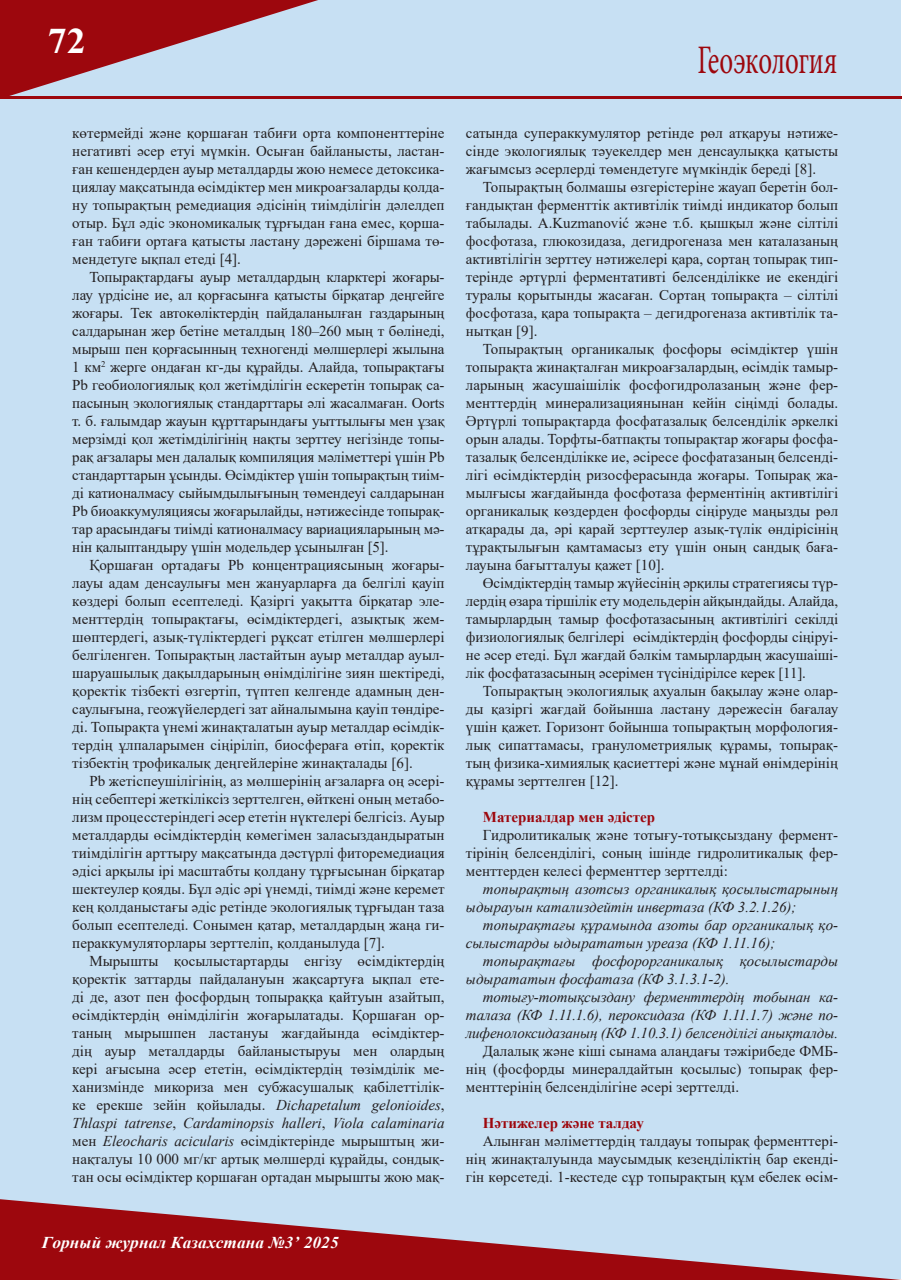
<style>
.page{position:relative;width:902px;height:1280px;background:#fff}
.page>*{position:absolute;margin:0;border:0;box-sizing:border-box;transform-origin:0 0}
.Рубрика{font:40.5px "Minion Pro";letter-spacing:-.01em;color:#9d070d;scale:.67 1}
.t1{font:700 36px "Times New Roman";color:#fff;scale:1.05 1}
.t2{font:italic 700 16.5px "Times New Roman";letter-spacing:.005em;color:#fff;scale:1.05 1}
.t3{font:15px/18px "Times New Roman";color:#231f20;text-align:justify}
.t4{font:italic 15px/18px "Times New Roman";color:#231f20}
.t5{font:700 15px "Times New Roman";color:#9d070d}
.s1{font-style:italic}
</style>
<div class="page">
<div style="left:1px;top:1px;width:900px;height:1278px;background:#c7e0f3"></div>
<svg style="left:0;top:0;width:318px;height:96px"></svg>
<svg style="left:0;top:1199px;width:901px;height:81px"></svg>
<hr style="left:0;top:96px;width:901px;height:3px;background:#9d070d">
<h2 class="t1" style="left:48px;top:15px;width:37px">72</h2>
<p class="Рубрика" style="left:697px;top:33px;width:210px">Геоэкология</p>
<p class="t3" style="left:72px;top:123px;width:374px">көтермейді және қоршаған табиғи орта компоненттеріне негативті әсер етуі мүмкін. Осыған байланысты, ластан&shy;ған кешендерден ауыр металдарды жою немесе детоксика&shy;циялау мақсатында өсімдіктер мен микроағзаларды қолда&shy;ну топырақтың ремедиация әдісінің тиімділігін дәлелдеп отыр. Бұл әдіс экономикалық тұрғыдан ғана емес, қорша&shy;ған табиғи ортаға қатысты ластану дәрежені біршама тө&shy;мендетуге ықпал етеді [4].</p>
<p class="t3" style="left:72px;top:267px;width:374px;text-indent:17px">Топырақтардағы ауыр металдардың кларктері жоғары&shy;лау үрдісіне ие, ал қорғасынға қатысты бірқатар деңгейге жоғары. Тек автокөліктердің пайдаланылған газдарының салдарынан жер бетіне металдың 180–260 мың т бөлінеді, мырыш пен қорғасынның техногенді мөлшерлері жылына 1 км<sup>2</sup> жерге ондаған кг-ды құрайды. Алайда, топырақтағы Pb геобиологиялық қол жетімділігін ескеретін топырақ са&shy;пасының экологиялық стандарттары әлі жасалмаған. Oorts т. б. ғалымдар жауын құрттарындағы уыттылығы мен ұзақ мерзімді қол жетімділігінің нақты зерттеу негізінде топы&shy;рақ ағзалары мен далалық компиляция мәліметтері үшін Pb стандарттарын ұсынды. Өсімдіктер үшін топырақтың тиім&shy;ді катионалмасу сыйымдылығының төмендеуі салдарынан Pb биоаккумуляциясы жоғарылайды, нәтижесінде топырақ&shy;тар арасындағы тиімді катионалмасу вариацияларының мә&shy;нін қалыптандыру үшін модельдер ұсынылған [5].</p>
<p class="t3" style="left:72px;top:555px;width:374px;text-indent:17px">Қоршаған ортадағы Pb концентрациясының жоғары&shy;лауы адам денсаулығы мен жануарларға да белгілі қауіп көздері болып есептеледі. Қазіргі уақытта бірқатар эле&shy;менттердің топырақтағы, өсімдіктердегі, азықтық жем&shy;шөптердегі, азық-түліктердегі рұқсат етілген мөлшерлері белгіленген. Топырақтың ластайтын ауыр металдар ауыл&shy;шаруашылық дақылдарының өнімділігіне зиян шектіреді, қоректік тізбекті өзгертіп, түптеп келгенде адамның ден&shy;саулығына, геожүйелердегі зат айналымына қауіп төндіре&shy;ді. Топырақта үнемі жинақталатын ауыр металдар өсімдік&shy;тердің ұлпаларымен сіңіріліп, биосфераға өтіп, қоректік тізбектің трофикалық деңгейлеріне жинақталады [6].</p>
<p class="t3" style="left:72px;top:771px;width:374px;text-indent:17px">Pb жетіспеушілігінің, аз мөлшерінің ағзаларға оң әсері&shy;нің себептері жеткіліксіз зерттелген, өйткені оның метабо&shy;лизм процесстеріндегі әсер ететін нүктелері белгісіз. Ауыр металдарды өсімдіктердің көмегімен заласыздандыратын тиімділігін арттыру мақсатында дәстүрлі фиторемедиация әдісі арқылы ірі масштабты қолдану тұрғысынан бірқатар шектеулер қояды. Бұл әдіс әрі үнемді, тиімді және керемет кең қолданыстағы әдіс ретінде экологиялық тұрғыдан таза болып есептеледі. Сонымен қатар, металдардың жаңа ги&shy;пераккумуляторлары зерттеліп, қолданылуда [7].</p>
<p class="t3" style="left:72px;top:951px;width:374px;text-indent:17px">Мырышты қосылыстартарды енгізу өсімдіктердің қоректік заттарды пайдалануын жақсартуға ықпал ете&shy;ді де, азот пен фосфордың топыраққа қайтуын азайтып, өсімдіктердің өнімділігін жоғарылатады. Қоршаған ор&shy;таның мырышпен ластануы жағдайында өсімдіктер&shy;дің ауыр металдарды байланыстыруы мен олардың кері ағысына әсер ететін, өсімдіктердің төзімділік ме&shy;ханизмінде микориза мен субжасушалық қабілеттілік&shy;ке ерекше зейін қойылады. <span class="s1">Dichapetalum gelonioides</span>, <span class="s1">Thlaspi tatrense</span>, <span class="s1">Cardaminopsis halleri</span>, <span class="s1">Viola calaminaria </span>мен <span class="s1">Eleocharis acicularis</span> өсімдіктерінде мырыштың жи&shy;нақталуы 10 000 мг/кг артық мөлшерді құрайды, сондық&shy;тан осы өсімдіктер қоршаған ортадан мырышты жою мақ-</p>
<p class="t2" style="left:42px;top:1231px;width:284px">Горный журнал Казахстана №3’ 2025</p>
<p class="t3" style="left:466px;top:123px;width:374px">сатында супераккумулятор ретінде рөл атқаруы нәтиже&shy;сінде экологиялық тәуекелдер мен денсаулыққа қатысты жағымсыз әсерлерді төмендетуге мүмкіндік береді [8].</p>
<p class="t3" style="left:466px;top:177px;width:374px;text-indent:17px">Топырақтың болмашы өзгерістеріне жауап беретін бол&shy;ғандықтан ферменттік активтілік тиімді индикатор болып табылады. A.Kuzmanović және т.б. қышқыл және сілтілі фосфотаза, глюкозидаза, дегидрогеназа мен каталазаның активтілігін зерттеу нәтижелері қара, сортаң топырақ тип&shy;терінде әртүрлі ферментативті белсенділікке ие екендігі туралы қорытынды жасаған. Сортаң топырақта – сілтілі фосфотаза, қара топырақта – дегидрогеназа активтілік та&shy;нытқан [9].</p>
<p class="t3" style="left:466px;top:339px;width:374px;text-indent:17px">Топырақтың органикалық фосфоры өсімдіктер үшін топырақта жинақталған микроағзалардың, өсімдік тамыр&shy;ларының жасушаішілік фосфогидролазаның және фер&shy;менттердің минерализациянынан кейін сіңімді болады.<br>Әртүрлі топырақтарда фосфатазалық белсенділік әркелкі орын алады. Торфты-батпақты топырақтар жоғары фосфа&shy;тазалық белсенділікке ие, әсіресе фосфатазаның белсенді&shy;лігі өсімдіктердің ризосферасында жоғары. Топырақ жа&shy;мылғысы жағдайында фосфотаза ферментінің активтілігі органикалық көздерден фосфорды сіңіруде маңызды рөл атқарады да, әрі қарай зерттеулер азық-түлік өндірісінің тұрақтылығын қамтамасыз ету үшін оның сандық баға&shy;лауына бағытталуы қажет [10].</p>
<p class="t3" style="left:466px;top:573px;width:374px;text-indent:17px">Өсімдіктердің тамыр жүйесінің әрқилы стратегиясы түр&shy;лердің өзара тіршілік ету модельдерін айқындайды. Алайда, тамырлардың тамыр фосфотазасының активтілігі секілді физиологиялық белгілері өсімдіктердің фосфорды сіңіруі&shy;не әсер етеді. Бұл жағдай бәлкім тамырлардың жасушаіші&shy;лік фосфатазасының әсерімен түсінідірілсе керек [11].</p>
<p class="t3" style="left:466px;top:681px;width:374px;text-indent:17px">Топырақтың экологиялық ахуалын бақылау және олар&shy;ды қазіргі жағдай бойынша ластану дәрежесін бағалау үшін қажет. Горизонт бойынша топырақтың морфология&shy;лық сипаттамасы, гранулометриялық құрамы, топырақ&shy;тың физика-химиялық қасиеттері және мұнай өнімдерінің құрамы зерттелген [12].</p>
<p class="t5" style="left:483px;top:806px;width:174px">Материалдар мен әдістер</p>
<p class="t3" style="left:466px;top:825px;width:374px;text-indent:17px">Гидролитикалық және тотығу-тотықсыздану фермент&shy;тірінің белсенділігі, соның ішінде гидролитикалық фер&shy;менттерден келесі ферменттер зерттелді:</p>
<p class="t4" style="left:466px;top:880px;width:374px;text-indent:17px">топырақтың азотсыз органикалық қосылыстарының ыдырауын катализдейтін инвертаза (КФ 3.2.1.26);</p>
<p class="t4" style="left:466px;top:916px;width:374px;text-indent:17px">топырақтағы құрамында азоты бар органикалық қо&shy;сылыстарды ыдырататын уреаза (КФ 1.11.16);</p>
<p class="t4" style="left:466px;top:952px;width:374px;text-indent:17px">топырақтағы фосфорорганикалық қосылыстарды ыдырататын фосфатаза (КФ 3.1.3.1-2).</p>
<p class="t4" style="left:466px;top:988px;width:374px;text-align:justify;text-indent:17px">тотығу-тотықсыздану ферменттердің тобынан ка&shy;талаза (КФ 1.11.1.6), пероксидаза (КФ 1.11.1.7) және по&shy;лифенолоксидазаның (КФ 1.10.3.1) белсенділігі анықталды.</p>
<p class="t3" style="left:466px;top:1041px;width:374px;text-indent:17px">Далалық және кіші сынама алаңдағы тәжірибеде ФМБ&shy;нің (фосфорды минералдайтын қосылыс) топырақ фер&shy;менттерінің белсенділігіне әсері зерттелді.</p>
<p class="t5" style="left:483px;top:1112px;width:162px">Нәтижелер және талдау</p>
<p class="t3" style="left:466px;top:1131px;width:374px;text-indent:17px">Алынған мәліметтердің талдауы топырақ ферменттері&shy;нің жинақталуында маусымдық кезеңділіктің бар екенді&shy;гін көрсетеді. 1-кестеде сұр топырақтың құм ебелек өсім-</p>
</div>
